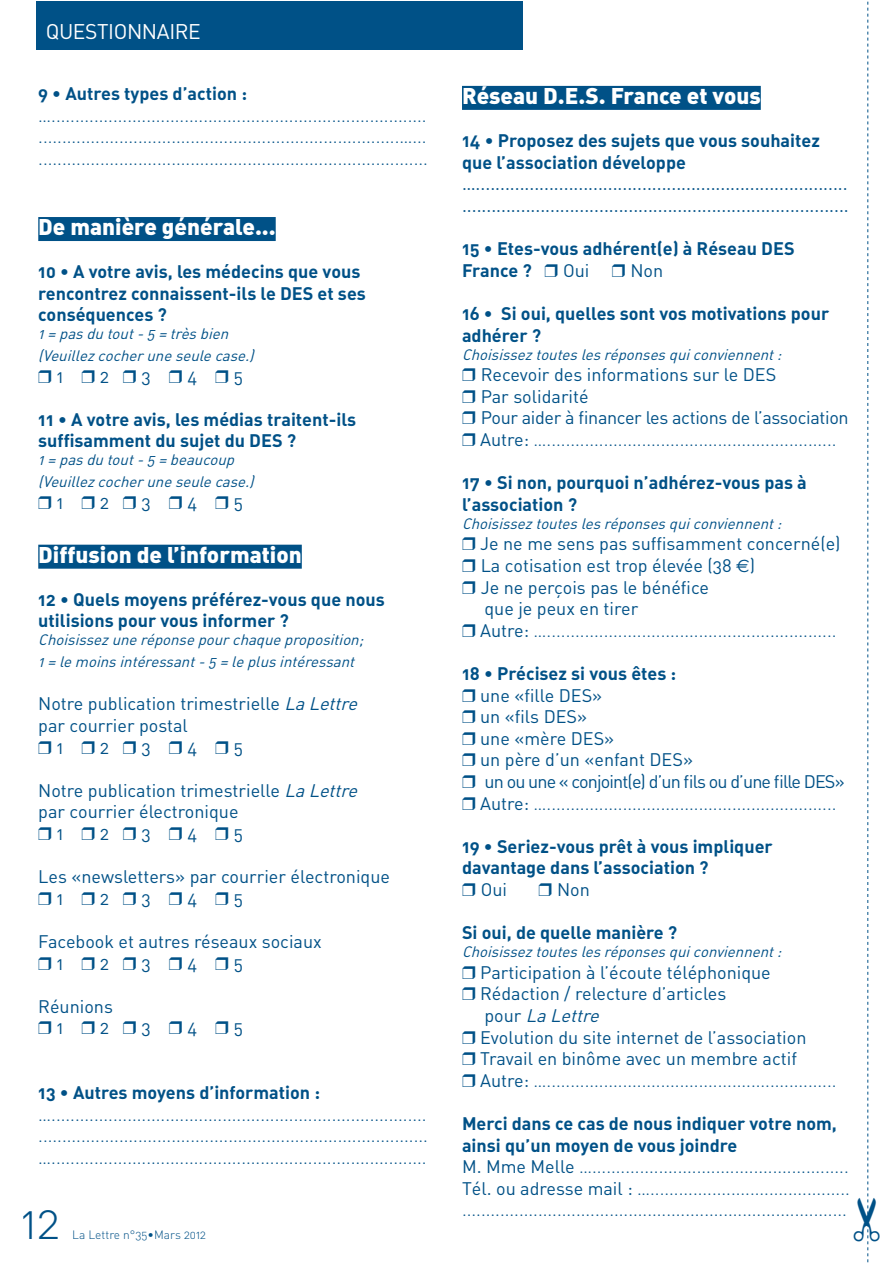
<style>
.page{position:relative;width:893px;height:1263px;background:#fff}
.page>*{position:absolute;margin:0;border:0;box-sizing:border-box;transform-origin:0 0}
.t1{font:46.5px "DIN Light Alternate";color:#005187}
.t2{font:22.5px "DIN Black Alternate";color:#fff}
.t3{font:21px "DIN Regular Alternate";letter-spacing:-.02em;color:#fff}
.t4{font:18px/21.6px "DIN Light Alternate";color:#005187;text-align:justify}
.t5{font:18px/21.6px "DIN Regular Alternate";color:#005187}
.t6{font:18px/21.6px "DIN Bold Alternate";color:#005187}
.t7{font:italic 15px/21.6px "DIN Regular Alternate";color:#005187}
.t8{font:12px "DIN Light Alternate";color:#005187}
.s1{font-style:italic}
.s2{font-family:"DIN Regular Alternate"}
.s3{font-family:"Euro Sans"}
</style>
<div class="page">
<div style="left:36px;top:1px;width:487px;height:49px;background:#005187"></div>
<div style="left:38px;top:217px;width:238px;height:24px;background:#005187"></div>
<div style="left:38px;top:545px;width:264px;height:24px;background:#005187"></div>
<div style="left:462px;top:86px;width:299px;height:24px;background:#005187"></div>
<svg style="left:867px;top:1px;width:2px;height:1262px"></svg>
<p class="t3" style="left:46px;top:22px;width:157px">QUESTIONNAIRE</p>
<p class="t6" style="left:38px;top:84px;width:210px">9 • Autres types d’action :</p>
<p class="t4" style="left:38px;top:106px;width:391px">…............................................................................... ............................................................................…... ..................................................................................</p>
<p class="t2" style="left:38px;top:217px;width:239px">De manière générale...</p>
<p class="t6" style="left:38px;top:262px;width:329px">10 • A votre avis, les médecins que vous rencontrez connaissent-ils le DES et ses conséquences ?</p>
<p class="t7" style="left:38px;top:324px;width:221px">1= pas du tout-5 = très bien (Veuillezcocherune seule case.)</p>
<p class="t5" style="left:57px;top:367px;width:8px">1</p>
<p class="t5" style="left:100px;top:367px;width:11px">2</p>
<p class="t5" style="left:141px;top:367px;width:11px">3</p>
<p class="t5" style="left:187px;top:367px;width:11px">4</p>
<p class="t5" style="left:234px;top:367px;width:11px">5</p>
<p class="t6" style="left:38px;top:410px;width:320px">11 • A votre avis, les médias traitent-ils suffisamment du sujet du DES ?</p>
<p class="t7" style="left:38px;top:450px;width:221px">1= pas du tout-5 = beaucoup (Veuillezcocherune seule case.)</p>
<p class="t5" style="left:57px;top:493px;width:8px">1</p>
<p class="t5" style="left:100px;top:493px;width:11px">2</p>
<p class="t5" style="left:141px;top:493px;width:11px">3</p>
<p class="t5" style="left:187px;top:493px;width:11px">4</p>
<p class="t5" style="left:234px;top:493px;width:11px">5</p>
<p class="t2" style="left:38px;top:544px;width:265px">Diffusion de l’information</p>
<p class="t6" style="left:38px;top:590px;width:348px">12 • Quels moyens préférez-vous que nous utilisions pour vous informer ?</p>
<p class="t7" style="left:38px;top:630px;width:330px">Choisissezune réponse pourchaque proposition;<br>1= le moins intéressant-5 = le plus intéressant</p>
<p class="t5" style="left:38px;top:694px;width:325px">Notre publication trimestrielle <span class="s1">La Lettre</span></p>
<p class="t5" style="left:38px;top:716px;width:151px">par courrier postal</p>
<p class="t5" style="left:57px;top:737px;width:8px">1</p>
<p class="t5" style="left:100px;top:737px;width:11px">2</p>
<p class="t5" style="left:141px;top:737px;width:11px">3</p>
<p class="t5" style="left:187px;top:737px;width:11px">4</p>
<p class="t5" style="left:234px;top:737px;width:11px">5</p>
<p class="t5" style="left:38px;top:781px;width:325px">Notre publication trimestrielle <span class="s1">La Lettre</span></p>
<p class="t5" style="left:38px;top:802px;width:202px">par courrier électronique</p>
<p class="t5" style="left:57px;top:824px;width:8px">1</p>
<p class="t5" style="left:100px;top:824px;width:11px">2</p>
<p class="t5" style="left:141px;top:824px;width:11px">3</p>
<p class="t5" style="left:187px;top:824px;width:11px">4</p>
<p class="t5" style="left:234px;top:824px;width:11px">5</p>
<p class="t5" style="left:57px;top:867px;width:335px;text-indent:-19px">Les «newsletters» par courrier électronique<br>1</p>
<p class="t5" style="left:100px;top:889px;width:11px">2</p>
<p class="t5" style="left:141px;top:889px;width:11px">3</p>
<p class="t5" style="left:187px;top:889px;width:11px">4</p>
<p class="t5" style="left:234px;top:889px;width:11px">5</p>
<p class="t5" style="left:57px;top:932px;width:266px;text-indent:-19px">Facebook et autres réseaux sociaux<br>1</p>
<p class="t5" style="left:100px;top:953px;width:11px">2</p>
<p class="t5" style="left:141px;top:953px;width:11px">3</p>
<p class="t5" style="left:187px;top:953px;width:11px">4</p>
<p class="t5" style="left:234px;top:953px;width:11px">5</p>
<p class="t5" style="left:57px;top:997px;width:58px;text-indent:-19px">Réunions<br>1</p>
<p class="t5" style="left:100px;top:1018px;width:11px">2</p>
<p class="t5" style="left:141px;top:1018px;width:11px">3</p>
<p class="t5" style="left:187px;top:1018px;width:11px">4</p>
<p class="t5" style="left:234px;top:1018px;width:11px">5</p>
<p class="t6" style="left:38px;top:1083px;width:283px">13 • Autres moyens d’information :</p>
<p class="t4" style="left:38px;top:1105px;width:391px">…............................................................................... .................................................................................. …...............................................................................</p>
<h1 class="t1" style="left:21px;top:1201px;width:41px">12</h1>
<p class="t8" style="left:72px;top:1229px;width:135px">La Lettre n°35•Mars 2012</p>
<p class="t2" style="left:462px;top:86px;width:300px">Réseau D.E.S. France et vous</p>
<p class="t6" style="left:462px;top:131px;width:359px">14 • Proposez des sujets que vous souhaitez que l’association développe</p>
<p class="t5" style="left:462px;top:174px;width:388px">…............................................................................ ...............................................................................</p>
<p class="t6" style="left:462px;top:239px;width:334px">15 • Etes-vous adhérent(e) à Réseau DES<br>France ?</p>
<p class="t5" style="left:563px;top:261px;width:28px">Oui</p>
<p class="t5" style="left:630px;top:261px;width:34px">Non</p>
<p class="t6" style="left:462px;top:304px;width:369px">16 • Si oui, quelles sont vos motivations pour adhérer ?</p>
<p class="t7" style="left:462px;top:344px;width:325px">Choisisseztoutes les réponses quiconviennent:</p>
<p class="t5" style="left:481px;top:365px;width:369px">Recevoir des informations sur le DES<br>Par solidarité<br>Pour aider à financer les actions de l’association</p>
<p class="t4" style="left:480px;top:430px;width:358px"><span class="s2">Autre:</span> ….............................................................</p>
<p class="t6" style="left:462px;top:473px;width:346px">17 • Si non, pourquoi n’adhérez-vous pas à l’association ?</p>
<p class="t7" style="left:462px;top:514px;width:325px">Choisisseztoutes les réponses quiconviennent:</p>
<p class="t5" style="left:480px;top:534px;width:362px">Je ne me sens pas suffisamment concerné(e)<br>La cotisation est trop élevée (38 <span class="s3">€</span>)<br>Je ne perçois pas le bénéfice<br>que je peux en tirer</p>
<p class="t4" style="left:480px;top:621px;width:358px"><span class="s2">Autre:</span> ….............................................................</p>
<p class="t6" style="left:462px;top:664px;width:216px">18 • Précisez si vous êtes :</p>
<p class="t5" style="left:480px;top:685px;width:366px">une «fille DES»<br>un «fils DES»<br>une «mère DES»<br>un père d’un «enfant DES»<br>un ou une « conjoint(e) d’un fils ou d’une fille DES»</p>
<p class="t4" style="left:480px;top:794px;width:358px"><span class="s2">Autre:</span> ….............................................................</p>
<p class="t6" style="left:462px;top:836px;width:312px">19 • Seriez-vous prêt à vous impliquer davantage dans l’association ?</p>
<p class="t5" style="left:481px;top:880px;width:28px">Oui</p>
<p class="t5" style="left:557px;top:880px;width:34px">Non</p>
<p class="t6" style="left:462px;top:923px;width:217px">Si oui, de quelle manière ?</p>
<p class="t7" style="left:462px;top:942px;width:325px">Choisisseztoutes les réponses quiconviennent:</p>
<p class="t5" style="left:480px;top:963px;width:328px">Participation à l’écoute téléphonique Rédaction / relecture d’articles<br>p o u r <span class="s1">La Lettre<br></span>Evolution du site internet de l’association Travail en binôme avec un membre actif</p>
<p class="t4" style="left:480px;top:1071px;width:358px"><span class="s2">Autre:</span> ….............................................................</p>
<p class="t6" style="left:462px;top:1114px;width:376px">Merci dans ce cas de nous indiquer votre nom, ainsi qu’un moyen de vous joindre</p>
<p class="t4" style="left:462px;top:1157px;width:389px"><span class="s2">M. Mme Melle</span> …......................................................<br><span class="s2">Tél. ou adresse mail :</span> ….......................................... .................................................................................</p>
</div>
